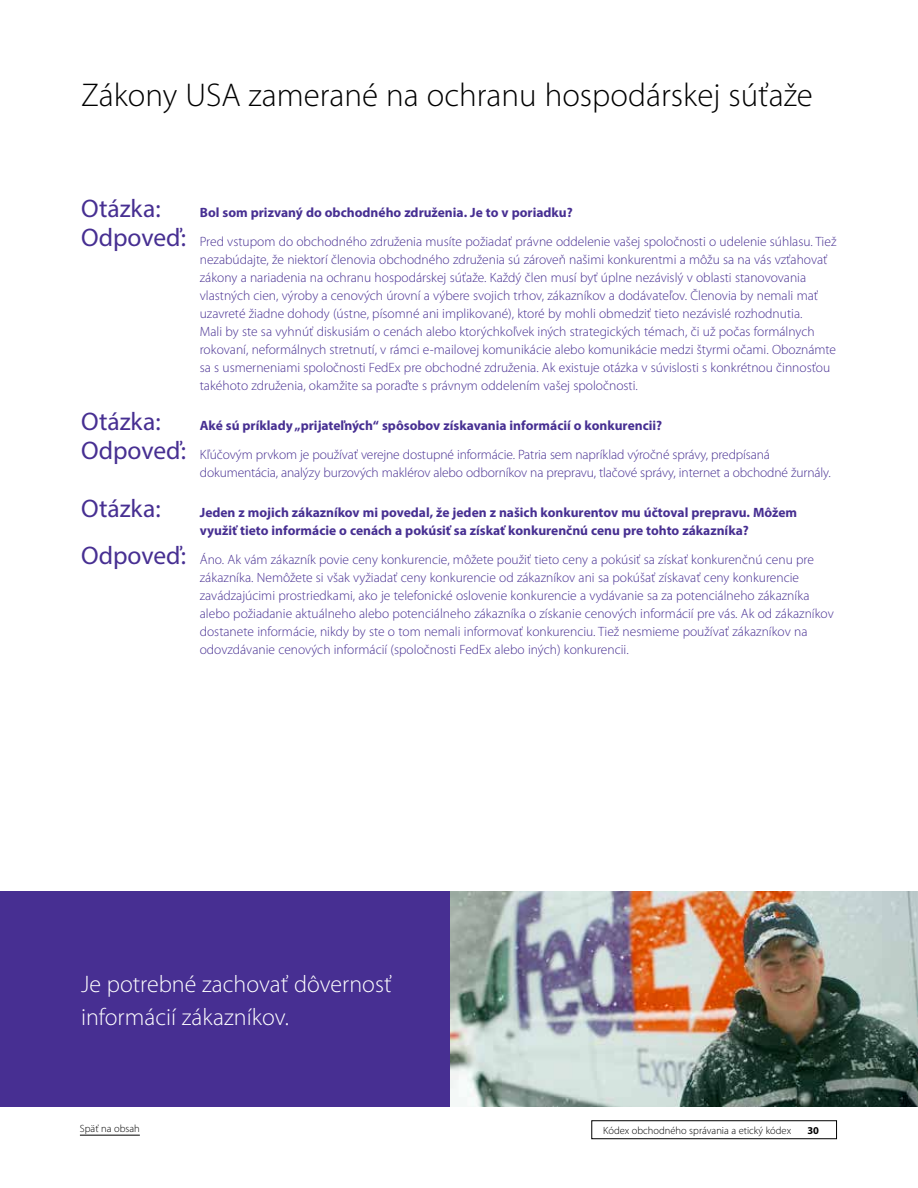
<style>
.page{position:relative;width:918px;height:1188px;background:#fff}
.page>*{position:absolute;margin:0;border:0;box-sizing:border-box;transform-origin:0 0}
.t1{font:300 33px "Myriad Pro";color:#000}
.t2{font:25.5px "Myriad Pro";color:#472f92}
.t3{font:300 24px/33px "Myriad Pro";color:#fff}
.t4{font:300 13.5px/18px "Myriad Pro";color:#472f92}
.t5{font:700 13.5px/18px "Myriad Pro";color:#472f92}
.t6{font:300 10.5px "Myriad Pro";color:#000}
.t7{font:700 10.5px "Myriad Pro";color:#000}
.s1{font-weight:700}
.s2{font-weight:400;font-size:25.5px}
</style>
<div class="page">
<div style="left:592px;top:1121px;width:245px;height:18px;border:1px solid #000"></div>
<hr style="left:80px;top:1135px;width:60px;height:1px;background:#000">
<div style="left:0;top:891px;width:468px;height:216px;background:#472f92"></div>
<img style="left:450px;top:891px;width:468px;height:216px">
<h1 class="t1" style="left:81px;top:75px;width:733px">Zákony USA zamerané na ochranu hospodárskej súťaže</h1>
<h2 class="t2" style="left:81px;top:193px;width:81px">Otázka:</h2>
<p class="t4" style="left:81px;top:198px;width:757px;line-height:28.5px;text-indent:119px"><span class="s1">Bol som prizvaný do obchodného združenia. Je to v poriadku?<br></span><span class="s2">Odpoveď:</span> Pred vstupom do obchodného združenia musíte požiadať právne oddelenie vašej spoločnosti o udelenie súhlasu. Tiež</p>
<p class="t4" style="left:200px;top:250px;width:638px">nezabúdajte, že niektorí členovia obchodného združenia sú zároveň našimi konkurentmi a môžu sa na vás vzťahovať zákony a nariadenia na ochranu hospodárskej súťaže. Každý člen musí byť úplne nezávislý v oblasti stanovovania vlastných cien, výroby a cenových úrovní a výbere svojich trhov, zákazníkov a dodávateľov. Členovia by nemali mať uzavreté žiadne dohody (ústne, písomné ani implikované), ktoré by mohli obmedziť tieto nezávislé rozhodnutia.<br>Mali by ste sa vyhnúť diskusiám o cenách alebo ktorýchkoľvek iných strategických témach, či už počas formálnych rokovaní, neformálnych stretnutí, v rámci e-mailovej komunikácie alebo komunikácie medzi štyrmi očami. Oboznámte sa s usmerneniami spoločnosti FedEx pre obchodné združenia. Ak existuje otázka v súvislosti s konkrétnou činnosťou takéhoto združenia, okamžite sa poraďte s právnym oddelením vašej spoločnosti.</p>
<h2 class="t2" style="left:81px;top:406px;width:81px">Otázka:</h2>
<p class="t4" style="left:81px;top:411px;width:691px;line-height:28.5px;text-indent:119px"><span class="s1">Aké sú príklady „prijateľných“ spôsobov získavania informácií o konkurencii?<br></span><span class="s2">Odpoveď:</span> Kľúčovým prvkom je používať verejne dostupné informácie. Patria sem napríklad výročné správy, predpísaná</p>
<p class="t4" style="left:200px;top:463px;width:633px">dokumentácia, analýzy burzových maklérov alebo odborníkov na prepravu, tlačové správy, internet a obchodné žurnály.</p>
<h2 class="t2" style="left:81px;top:493px;width:81px">Otázka:</h2>
<p class="t5" style="left:200px;top:503px;width:599px">Jeden z mojich zákazníkov mi povedal, že jeden z našich konkurentov mu účtoval prepravu. Môžem využiť tieto informácie o cenách a pokúsiť sa získať konkurenčnú cenu pre tohto zákazníka?</p>
<p class="t4" style="left:200px;top:550px;width:636px;text-indent:-119px"><span class="s2">Odpoveď:</span> Áno. Ak vám zákazník povie ceny konkurencie, môžete použiť tieto ceny a pokúsiť sa získať konkurenčnú cenu pre zákazníka. Nemôžete si však vyžiadať ceny konkurencie od zákazníkov ani sa pokúšať získavať ceny konkurencie zavádzajúcimi prostriedkami, ako je telefonické oslovenie konkurencie a vydávanie sa za potenciálneho zákazníka alebo požiadanie aktuálneho alebo potenciálneho zákazníka o získanie cenových informácií pre vás. Ak od zákazníkov dostanete informácie, nikdy by ste o tom nemali informovať konkurenciu. Tiež nesmieme používať zákazníkov na odovzdávanie cenových informácií (spoločnosti FedEx alebo iných) konkurencii.</p>
<h3 class="t3" style="left:81px;top:967px;width:312px">Je potrebné zachovať dôvernosť informácií zákazníkov.</h3>
<p class="t6" style="left:80px;top:1122px;width:61px">Späť na obsah</p>
<p class="t6" style="left:603px;top:1124px;width:190px">Kódex obchodného správania a etický kódex</p>
<p class="t7" style="left:807px;top:1123px;width:13px">30</p>
</div>
